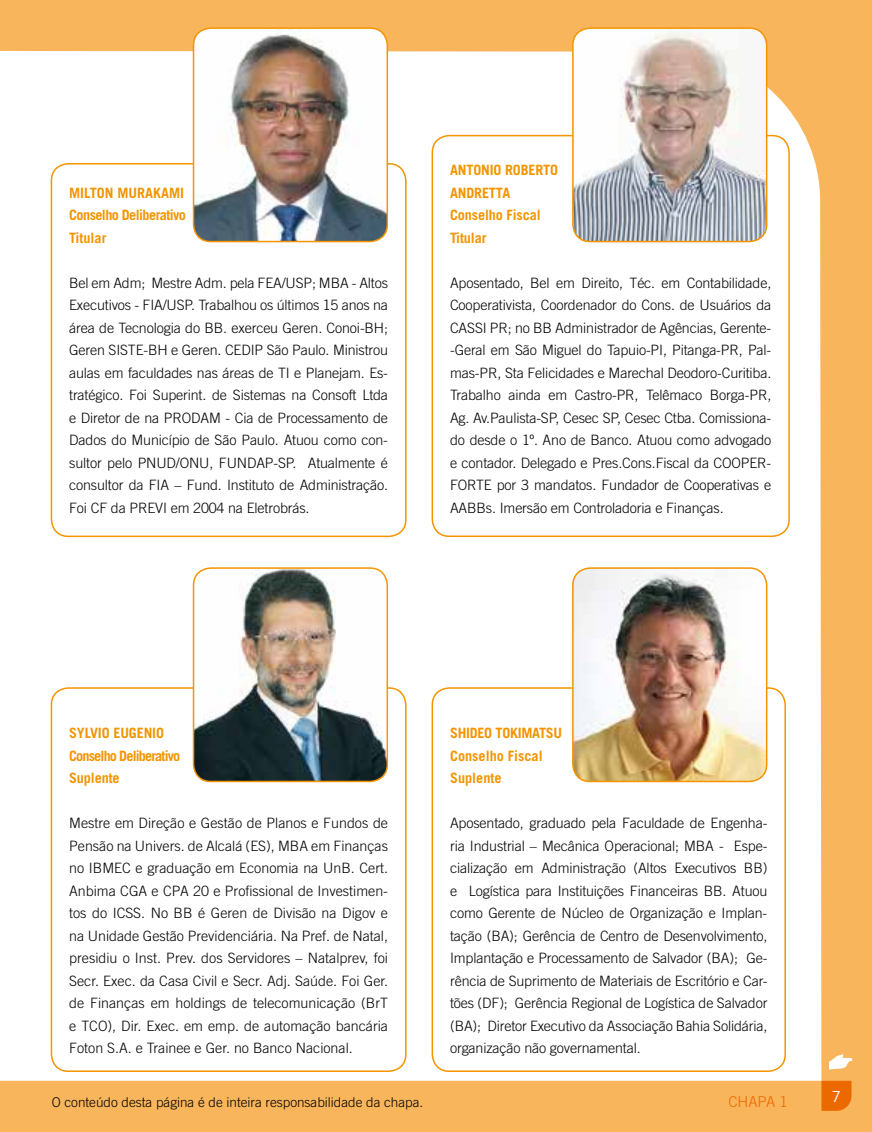
<style>
.page{position:relative;width:872px;height:1132px;background:#fff}
.page>*{position:absolute;margin:0;border:0;box-sizing:border-box;transform-origin:0 0}
.t1{font:300 15px "Trade Gothic";color:#ec6900}
.t2{font:15px "Trade Gothic";color:#fff}
.t3{font:300 14.25px/22.5px "Trade Gothic";letter-spacing:-.01em;color:#000;text-align:justify}
.t4{font:700 14.25px/22.5px "Trade Gothic";letter-spacing:-.01em;color:#f39400}
.t5{font:700 14.25px/22.5px "Trade Gothic";letter-spacing:-.04em;color:#f39400}
.t6{font:700 14.25px/22.5px "Trade Gothic";letter-spacing:-.06em;color:#f39400}
.t7{font:300 13.5px "Trade Gothic";color:#000}
</style>
<div class="page">
<div style="left:0;top:0;width:872px;height:1131px;background:#f8b55b"></div>
<div style="left:0;top:51px;width:821px;height:1029px;background:#fff"></div>
<svg style="left:821px;top:1080px;width:30px;height:30px"></svg>
<div style="left:51px;top:163px;width:355px;height:374px;border:2px solid #f39400;border-radius:17px"></div>
<img style="left:193px;top:30px;width:194px;height:211px">
<div style="left:193px;top:27px;width:195px;height:215px;border:2px solid #f39400;border-radius:17px"></div>
<svg style="left:829px;top:1054px;width:24px;height:15px"></svg>
<div style="left:51px;top:687px;width:355px;height:384px;border:2px solid #f39400;border-radius:17px"></div>
<div style="left:431px;top:135px;width:359px;height:402px;border:2px solid #f39400;border-radius:17px"></div>
<img style="left:193px;top:568px;width:194px;height:213px">
<div style="left:193px;top:567px;width:195px;height:215px;border:2px solid #f39400;border-radius:17px"></div>
<img style="left:573px;top:30px;width:193px;height:211px">
<div style="left:572px;top:27px;width:195px;height:215px;border:2px solid #f39400;border-radius:17px"></div>
<div style="left:431px;top:687px;width:355px;height:384px;border:2px solid #f39400;border-radius:17px"></div>
<img style="left:573px;top:568px;width:193px;height:213px">
<div style="left:572px;top:567px;width:195px;height:215px;border:2px solid #f39400;border-radius:17px"></div>
<p class="t5" style="left:69px;top:181px;width:118px">MILTON MURAKAMI<br>Conselho Deliberativo<br>Titular</p>
<p class="t3" style="left:69px;top:271px;width:320px">Bel em Adm; Mestre Adm. pela FEA/USP; MBA - Altos Executivos - FIA/USP. Trabalhou os últimos 15 anos na área de Tecnologia do BB. exerceu Geren. Conoi-BH; Geren SISTE-BH e Geren. CEDIP São Paulo. Ministrou aulas em faculdades nas áreas de TI e Planejam. Es&shy;tratégico. Foi Superint. de Sistemas na Consoft Ltda e Diretor de na PRODAM - Cia de Processamento de Dados do Município de São Paulo. Atuou como con&shy;sultor pelo PNUD/ONU, FUNDAP-SP. Atualmente é consultor da FIA – Fund. Instituto de Administração.<br>Foi CF da PREVI em 2004 na Eletrobrás.</p>
<p class="t4" style="left:450px;top:158px;width:110px">ANTONIO ROBERTO<br>ANDRETTA<br>Conselho Fiscal<br>Titular</p>
<p class="t3" style="left:450px;top:271px;width:323px">Aposentado, Bel em Direito, Téc. em Contabilidade, Cooperativista, Coordenador do Cons. de Usuários da CASSI PR; no BB Administrador de Agências, Gerente--Geral em São Miguel do Tapuio-PI, Pitanga-PR, Pal&shy;mas-PR, Sta Felicidades e Marechal Deodoro-Curitiba.<br>Trabalho ainda em Castro-PR, Telêmaco Borga-PR, Ag. Av.Paulista-SP, Cesec SP, Cesec Ctba. Comissiona&shy;do desde o 1º. Ano de Banco. Atuou como advogado e contador. Delegado e Pres.Cons.Fiscal da COOPER-FORTE por 3 mandatos. Fundador de Cooperativas e AABBs. Imersão em Controladoria e Finanças.</p>
<p class="t6" style="left:69px;top:721px;width:113px">SYLVIO EUGENIO<br>Conselho Deliberativo<br>Suplente</p>
<p class="t3" style="left:69px;top:811px;width:320px">Mestre em Direção e Gestão de Planos e Fundos de Pensão na Univers. de Alcalá (ES), MBA em Finanças no IBMEC e graduação em Economia na UnB. Cert.<br>Anbima CGA e CPA 20 e Profissional de Investimen&shy;tos do ICSS. No BB é Geren de Divisão na Digov e na Unidade Gestão Previdenciária. Na Pref. de Natal, presidiu o Inst. Prev. dos Servidores – Natalprev, foi Secr. Exec. da Casa Civil e Secr. Adj. Saúde. Foi Ger. de Finanças em holdings de telecomunicação (BrT e TCO), Dir. Exec. em emp. de automação bancária Foton S.A. e Trainee e Ger. no Banco Nacional.</p>
<p class="t4" style="left:450px;top:721px;width:114px">SHIDEO TOKIMATSU<br>Conselho Fiscal<br>Suplente</p>
<p class="t3" style="left:450px;top:811px;width:319px">Aposentado, graduado pela Faculdade de Engenha&shy;ria Industrial – Mecânica Operacional; MBA - Espe&shy;cialização em Administração (Altos Executivos BB) e Logística para Instituições Financeiras BB. Atuou como Gerente de Núcleo de Organização e Implan&shy;tação (BA); Gerência de Centro de Desenvolvimento, Implantação e Processamento de Salvador (BA); Ge&shy;rência de Suprimento de Materiais de Escritório e Car&shy;tões (DF); Gerência Regional de Logística de Salvador (BA); Diretor Executivo da Associação Bahia Solidária, organização não governamental.</p>
<p class="t7" style="left:52px;top:1094px;width:373px">O conteúdo desta página é de inteira responsabilidade da chapa.</p>
<p class="t1" style="left:728px;top:1091px;width:61px">CHAPA 1</p>
<p class="t2" style="left:832px;top:1086px;width:11px">7</p>
</div>
